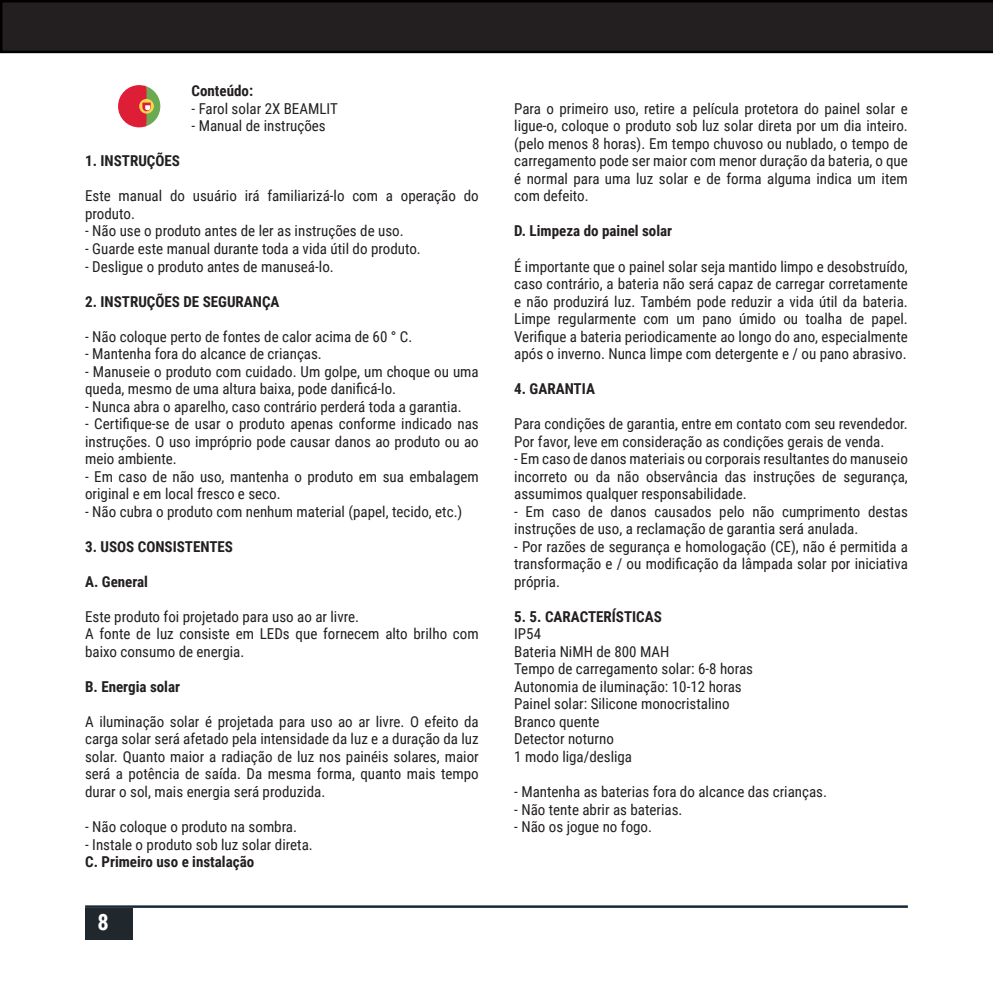
<style>
.page{position:relative;width:993px;height:993px;background:#fff}
.page>*{position:absolute;margin:0;border:0;box-sizing:border-box;transform-origin:0 0}
.t1{font:700 22.5px "Roboto Condensed";color:#fff}
.t2{font:15px/17.5px "Roboto Condensed";color:#231f20}
.t3{font:700 15px "Roboto Condensed";color:#231f20}
</style>
<div class="page">
<div style="left:85px;top:907px;width:48px;height:32px;background:#20282d"></div>
<hr style="left:85px;top:905px;width:822px;height:2px;background:#182733">
<svg style="left:118px;top:85px;width:42px;height:42px"></svg>
<svg style="left:0;top:0;width:992px;height:53px;background:#1f1c1d"></svg>
<p class="t3" style="left:191px;top:80px;width:63px">Conteúdo:</p>
<p class="t2" style="left:191px;top:99px;width:148px">- Farol solar 2X BEAMLIT</p>
<p class="t2" style="left:191px;top:117px;width:136px">- Manual de instruções</p>
<p class="t3" style="left:85px;top:150px;width:96px">1. INSTRUÇÕES</p>
<p class="t2" style="left:85px;top:187px;width:395px">Este manual do usuário irá familiarizá-lo com a operação do produto.</p>
<p class="t2" style="left:85px;top:222px;width:320px">- Não use o produto antes de ler as instruções de uso.</p>
<p class="t2" style="left:85px;top:239px;width:337px">- Guarde este manual durante toda a vida útil do produto.</p>
<p class="t2" style="left:85px;top:257px;width:250px">- Desligue o produto antes de manuseá-lo.</p>
<p class="t3" style="left:85px;top:290px;width:196px">2. INSTRUÇÕES DE SEGURANÇA</p>
<p class="t2" style="left:85px;top:327px;width:329px">- Não coloque perto de fontes de calor acima de 60 ° C.</p>
<p class="t2" style="left:85px;top:344px;width:238px">- Mantenha fora do alcance de crianças.</p>
<p class="t2" style="left:85px;top:362px;width:395px">- Manuseie o produto com cuidado. Um golpe, um choque ou uma queda, mesmo de uma altura baixa, pode danificá-lo.</p>
<p class="t2" style="left:85px;top:397px;width:378px">- Nunca abra o aparelho, caso contrário perderá toda a garantia.</p>
<p class="t2" style="left:85px;top:414px;width:395px;text-align:justify">- Certifique-se de usar o produto apenas conforme indicado nas instruções. O uso impróprio pode causar danos ao produto ou ao meio ambiente.</p>
<p class="t2" style="left:85px;top:467px;width:395px">- Em caso de não uso, mantenha o produto em sua embalagem original e em local fresco e seco.</p>
<p class="t2" style="left:85px;top:502px;width:378px">- Não cubra o produto com nenhum material (papel, tecido, etc.)</p>
<p class="t3" style="left:85px;top:535px;width:149px">3. USOS CONSISTENTES</p>
<p class="t3" style="left:85px;top:570px;width:64px">A. General</p>
<p class="t2" style="left:85px;top:607px;width:275px">Este produto foi projetado para uso ao ar livre.</p>
<p class="t2" style="left:85px;top:624px;width:395px">A fonte de luz consiste em LEDs que fornecem alto brilho com baixo consumo de energia.</p>
<p class="t3" style="left:85px;top:675px;width:96px">B. Energia solar</p>
<p class="t2" style="left:85px;top:712px;width:395px;text-align:justify">A iluminação solar é projetada para uso ao ar livre. O efeito da carga solar será afetado pela intensidade da luz e a duração da luz solar. Quanto maior a radiação de luz nos painéis solares, maior será a potência de saída. Da mesma forma, quanto mais tempo durar o sol, mais energia será produzida.</p>
<p class="t2" style="left:85px;top:817px;width:213px">- Não coloque o produto na sombra.</p>
<p class="t2" style="left:85px;top:834px;width:229px">- Instale o produto sob luz solar direta.</p>
<p class="t3" style="left:85px;top:850px;width:171px">C. Primeiro uso e instalação</p>
<h1 class="t1" style="left:97px;top:906px;width:13px">8</h1>
<p class="t2" style="left:514px;top:99px;width:395px;text-align:justify">Para o primeiro uso, retire a película protetora do painel solar e ligue-o, coloque o produto sob luz solar direta por um dia inteiro. (pelo menos 8 horas). Em tempo chuvoso ou nublado, o tempo de carregamento pode ser maior com menor duração da bateria, o que é normal para uma luz solar e de forma alguma indica um item com defeito.</p>
<p class="t3" style="left:514px;top:220px;width:159px">D. Limpeza do painel solar</p>
<p class="t2" style="left:514px;top:257px;width:395px;text-align:justify">É importante que o painel solar seja mantido limpo e desobstruído, caso contrário, a bateria não será capaz de carregar corretamente e não produzirá luz. Também pode reduzir a vida útil da bateria.<br>Limpe regularmente com um pano úmido ou toalha de papel.<br>Verifique a bateria periodicamente ao longo do ano, especialmente após o inverno. Nunca limpe com detergente e / ou pano abrasivo.</p>
<p class="t3" style="left:514px;top:378px;width:82px">4. GARANTIA</p>
<p class="t2" style="left:514px;top:414px;width:395px">Para condições de garantia, entre em contato com seu revendedor.<br>Por favor, leve em consideração as condições gerais de venda.</p>
<p class="t2" style="left:514px;top:449px;width:395px">- Em caso de danos materiais ou corporais resultantes do manuseio</p>
<p class="t2" style="left:514px;top:467px;width:395px">incorreto ou da não observância das instruções de segurança, assumimos qualquer responsabilidade.</p>
<p class="t2" style="left:514px;top:502px;width:395px">- Em caso de danos causados pelo não cumprimento destas instruções de uso, a reclamação de garantia será anulada.</p>
<p class="t2" style="left:514px;top:537px;width:395px;text-align:justify">- Por razões de segurança e homologação (CE), não é permitida a transformação e / ou modificação da lâmpada solar por iniciativa própria.</p>
<p class="t3" style="left:514px;top:605px;width:149px">5. 5. CARACTERÍSTICAS</p>
<p class="t2" style="left:514px;top:624px;width:28px">IP54</p>
<p class="t2" style="left:514px;top:642px;width:157px">Bateria NiMH de 800 MAH</p>
<p class="t2" style="left:514px;top:659px;width:240px">Tempo de carregamento solar: 6-8 horas</p>
<p class="t2" style="left:514px;top:677px;width:229px">Autonomia de iluminação: 10-12 horas</p>
<p class="t2" style="left:514px;top:694px;width:217px">Painel solar: Silicone monocristalino</p>
<p class="t2" style="left:514px;top:712px;width:87px">Branco quente</p>
<p class="t2" style="left:514px;top:729px;width:101px">Detector noturno</p>
<p class="t2" style="left:514px;top:747px;width:119px">1 modo liga/desliga</p>
<p class="t2" style="left:514px;top:782px;width:314px">- Mantenha as baterias fora do alcance das crianças.</p>
<p class="t2" style="left:514px;top:799px;width:170px">- Não tente abrir as baterias.</p>
<p class="t2" style="left:514px;top:817px;width:139px">- Não os jogue no fogo.</p>
</div>
